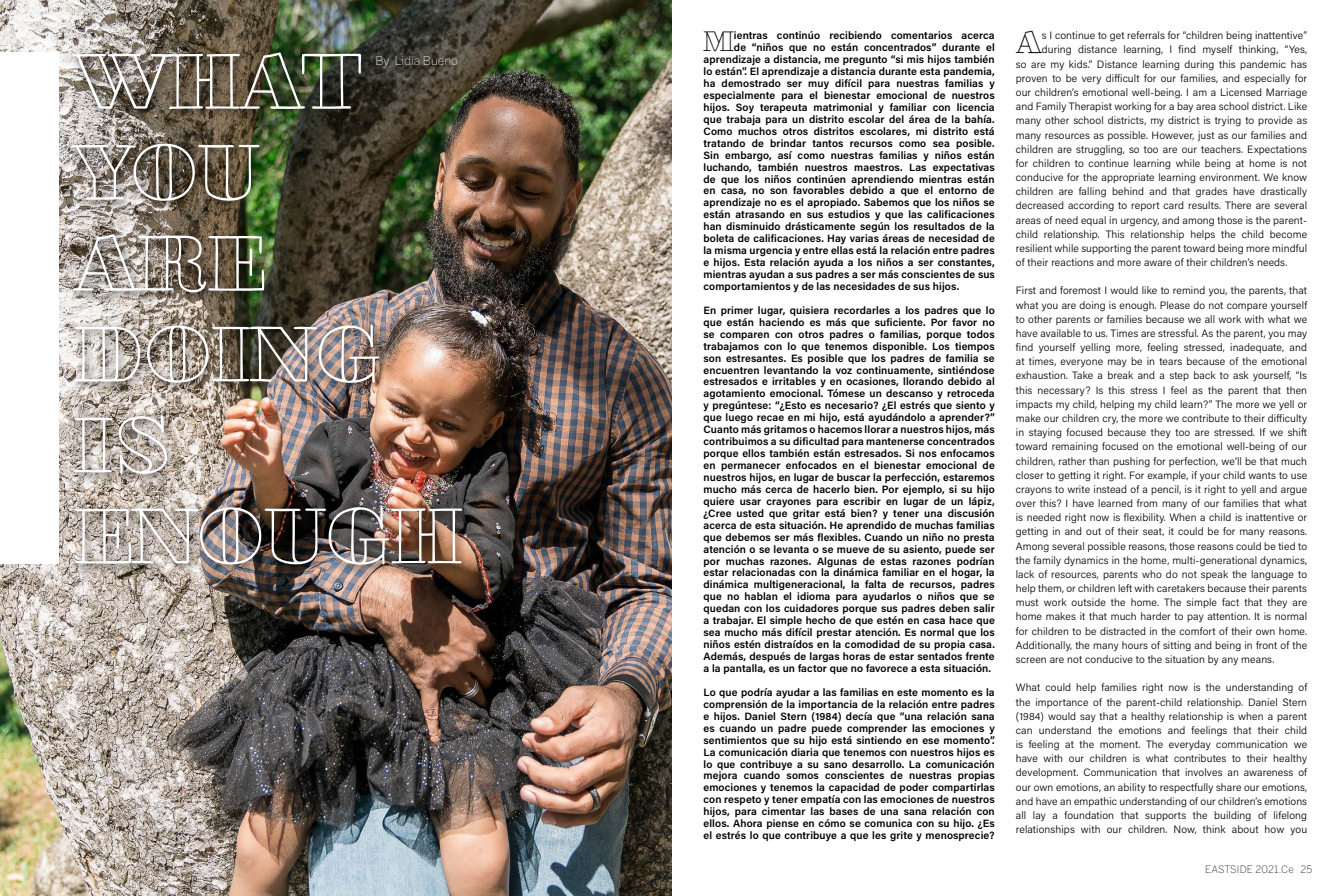
<style>
.page{position:relative;width:1344px;height:896px;background:#fff}
.page>*{position:absolute;margin:0;border:0;box-sizing:border-box;transform-origin:0 0}
.t1{font:75.77px/90.9px "Liebe Doni Outline";color:#fff}
.t2{font:30.19px "Liebe Doni Outline";color:#000}
.t3{font:27.04px "Liebe Doni Outline";color:#000}
.t4{font:200 12.08px "Benton Sans";color:#fff}
.t5{font:600 10.59px/11.9px "Acumin Pro";letter-spacing:.01em;color:#000;text-align:justify}
.t6{font:300 10.59px/14.2px "Acumin Pro";letter-spacing:.01em;color:#000;text-align:justify}
.t7{font:200 10.15px "Benton Sans";letter-spacing:.015em;color:#000}
</style>
<div class="page">
<img style="left:0;top:0;width:672px;height:896px">
<div style="left:67px;top:47px;width:406px;height:529px;background:#000;opacity:.75"></div>
<div style="left:0;top:52px;width:58px;height:511px;background:#fff"></div>
<h1 class="t1" style="left:74px;top:37px;width:390px">WHAT<br>YOU<br>ARE<br>DOING<br>IS<br>ENOUGH</h1>
<p class="t4" style="left:376px;top:54px;width:84px">By Lidia Bueno</p>
<h3 class="t3" style="left:703px;top:26px;width:32px">M</h3>
<p class="t5" style="left:734px;top:29px;width:262px">ientras continúo recibiendo comentarios acerca</p>
<p class="t5" style="left:734px;top:41px;width:262px">de “niños que no están concentrados” durante el</p>
<p class="t5" style="left:704px;top:53px;width:293px">aprendizaje a distancia, me pregunto “si mis hijos también</p>
<p class="t5" style="left:704px;top:65px;width:293px">lo están”. El aprendizaje a distancia durante esta pandemia,</p>
<p class="t5" style="left:704px;top:77px;width:293px">ha demostrado ser muy difícil para nuestras familias y</p>
<p class="t5" style="left:704px;top:89px;width:293px">especialmente para el bienestar emocional de nuestros</p>
<p class="t5" style="left:704px;top:101px;width:293px">hijos. Soy terapeuta matrimonial y familiar con licencia</p>
<p class="t5" style="left:704px;top:113px;width:293px">que trabaja para un distrito escolar del área de la bahía.</p>
<p class="t5" style="left:704px;top:125px;width:293px">Como muchos otros distritos escolares, mi distrito está</p>
<p class="t5" style="left:704px;top:137px;width:293px">tratando de brindar tantos recursos como sea posible.</p>
<p class="t5" style="left:704px;top:149px;width:293px">Sin embargo, así como nuestras familias y niños están</p>
<p class="t5" style="left:704px;top:160px;width:293px">luchando, también nuestros maestros. Las expectativas</p>
<p class="t5" style="left:704px;top:172px;width:293px">de que los niños continúen aprendiendo mientras están</p>
<p class="t5" style="left:704px;top:184px;width:293px">en casa, no son favorables debido a que el entorno de</p>
<p class="t5" style="left:704px;top:196px;width:293px">aprendizaje no es el apropiado. Sabemos que los niños se</p>
<p class="t5" style="left:704px;top:208px;width:293px">están atrasando en sus estudios y que las calificaciones</p>
<p class="t5" style="left:704px;top:220px;width:293px">han disminuido drásticamente según los resultados de la</p>
<p class="t5" style="left:704px;top:232px;width:293px">boleta de calificaciones. Hay varias áreas de necesidad de</p>
<p class="t5" style="left:704px;top:244px;width:293px">la misma urgencia y entre ellas está la relación entre padres</p>
<p class="t5" style="left:704px;top:256px;width:293px">e hijos. Esta relación ayuda a los niños a ser constantes,</p>
<p class="t5" style="left:704px;top:268px;width:293px">mientras ayudan a sus padres a ser más conscientes de sus</p>
<p class="t5" style="left:704px;top:280px;width:257px">comportamientos y de las necesidades de sus hijos.</p>
<p class="t5" style="left:704px;top:304px;width:293px">En primer lugar, quisiera recordarles a los padres que lo que están haciendo es más que suficiente. Por favor no se comparen con otros padres o familias, porque todos trabajamos con lo que tenemos disponible. Los tiempos son estresantes. Es posible que los padres de familia se encuentren levantando la voz continuamente, sintiéndose estresados e irritables y en ocasiones, llorando debido al agotamiento emocional. Tómese un descanso y retroceda y pregúntese: “¿Esto es necesario? ¿El estrés que siento y que luego recae en mi hijo, está ayudándolo a aprender?” Cuanto más gritamos o hacemos llorar a nuestros hijos, más contribuimos a su dificultad para mantenerse concentrados porque ellos también están estresados. Si nos enfocamos en permanecer enfocados en el bienestar emocional de nuestros hijos, en lugar de buscar la perfección, estaremos mucho más cerca de hacerlo bien. Por ejemplo, si su hijo quiere usar crayones para escribir en lugar de un lápiz, ¿Cree usted que gritar está bien? y tener una discusión acerca de esta situación. He aprendido de muchas familias que debemos ser más flexibles. Cuando un niño no presta atención o se levanta o se mueve de su asiento, puede ser por muchas razones. Algunas de estas razones podrían estar relacionadas con la dinámica familiar en el hogar, la dinámica multigeneracional, la falta de recursos, padres que no hablan el idioma para ayudarlos o niños que se quedan con los cuidadores porque sus padres deben salir a trabajar. El simple hecho de que estén en casa hace que sea mucho más difícil prestar atención. Es normal que los niños estén distraídos en la comodidad de su propia casa.<br>Además, después de largas horas de estar sentados frente a la pantalla, es un factor que no favorece a esta situación.</p>
<p class="t5" style="left:704px;top:686px;width:293px">Lo que podría ayudar a las familias en este momento es la comprensión de la importancia de la relación entre padres e hijos. Daniel Stern (1984) decía que “una relación sana es cuando un padre puede comprender las emociones y sentimientos que su hijo está sintiendo en ese momento”.<br>La comunicación diaria que tenemos con nuestros hijos es lo que contribuye a su sano desarrollo. La comunicación mejora cuando somos conscientes de nuestras propias emociones y tenemos la capacidad de poder compartirlas con respeto y tener empatía con las emociones de nuestros hijos, para cimentar las bases de una sana relación con ellos. Ahora piense en cómo se comunica con su hijo. ¿Es el estrés lo que contribuye a que les grite y menosprecie?</p>
<h2 class="t2" style="left:1016px;top:25px;width:27px">A</h2>
<p class="t6" style="left:1042px;top:28px;width:267px">s I continue to get referrals for “children being inattentive”</p>
<p class="t6" style="left:1042px;top:42px;width:267px">during distance learning, I find myself thinking, “Yes,</p>
<p class="t6" style="left:1016px;top:56px;width:293px">so are my kids.” Distance learning during this pandemic has</p>
<p class="t6" style="left:1016px;top:71px;width:293px">proven to be very difficult for our families, and especially for</p>
<p class="t6" style="left:1016px;top:85px;width:293px">our children’s emotional well-being. I am a Licensed Marriage</p>
<p class="t6" style="left:1016px;top:99px;width:293px">and Family Therapist working for a bay area school district. Like</p>
<p class="t6" style="left:1016px;top:113px;width:293px">many other school districts, my district is trying to provide as</p>
<p class="t6" style="left:1016px;top:127px;width:293px">many resources as possible. However, just as our families and</p>
<p class="t6" style="left:1016px;top:141px;width:293px">children are struggling, so too are our teachers. Expectations</p>
<p class="t6" style="left:1016px;top:156px;width:293px">for children to continue learning while being at home is not</p>
<p class="t6" style="left:1016px;top:170px;width:293px">conducive for the appropriate learning environment. We know</p>
<p class="t6" style="left:1016px;top:184px;width:293px">children are falling behind and that grades have drastically</p>
<p class="t6" style="left:1016px;top:198px;width:293px">decreased according to report card results. There are several</p>
<p class="t6" style="left:1016px;top:212px;width:293px">areas of need equal in urgency, and among those is the parent-</p>
<p class="t6" style="left:1016px;top:227px;width:293px">child relationship. This relationship helps the child become</p>
<p class="t6" style="left:1016px;top:241px;width:293px">resilient while supporting the parent toward being more mindful</p>
<p class="t6" style="left:1016px;top:255px;width:273px">of their reactions and more aware of their children’s needs.</p>
<p class="t6" style="left:1016px;top:283px;width:293px">First and foremost I would like to remind you, the parents, that what you are doing is enough. Please do not compare yourself to other parents or families because we all work with what we have available to us. Times are stressful. As the parent, you may find yourself yelling more, feeling stressed, inadequate, and at times, everyone may be in tears because of the emotional exhaustion. Take a break and a step back to ask yourself, “Is this necessary? Is this stress I feel as the parent that then impacts my child, helping my child learn?” The more we yell or make our children cry, the more we contribute to their difficulty in staying focused because they too are stressed. If we shift toward remaining focused on the emotional well-being of our children, rather than pushing for perfection, we’ll be that much closer to getting it right. For example, if your child wants to use crayons to write instead of a pencil, is it right to yell and argue over this? I have learned from many of our families that what is needed right now is flexibility. When a child is inattentive or getting in and out of their seat, it could be for many reasons.<br>Among several possible reasons, those reasons could be tied to the family dynamics in the home, multi-generational dynamics, lack of resources, parents who do not speak the language to help them, or children left with caretakers because their parents must work outside the home. The simple fact that they are home makes it that much harder to pay attention. It is normal for children to be distracted in the comfort of their own home.<br>Additionally, the many hours of sitting and being in front of the screen are not conducive to the situation by any means.</p>
<p class="t6" style="left:1016px;top:680px;width:293px">What could help families right now is the understanding of the importance of the parent-child relationship. Daniel Stern (1984) would say that a healthy relationship is when a parent can understand the emotions and feelings that their child is feeling at the moment. The everyday communication we have with our children is what contributes to their healthy development. Communication that involves an awareness of our own emotions, an ability to respectfully share our emotions, and have an empathic understanding of our children’s emotions all lay a foundation that supports the building of lifelong relationships with our children. Now, think about how you</p>
<p class="t7" style="left:1205px;top:864px;width:109px">EASTSIDE 2021.Ce 25</p>
</div>
